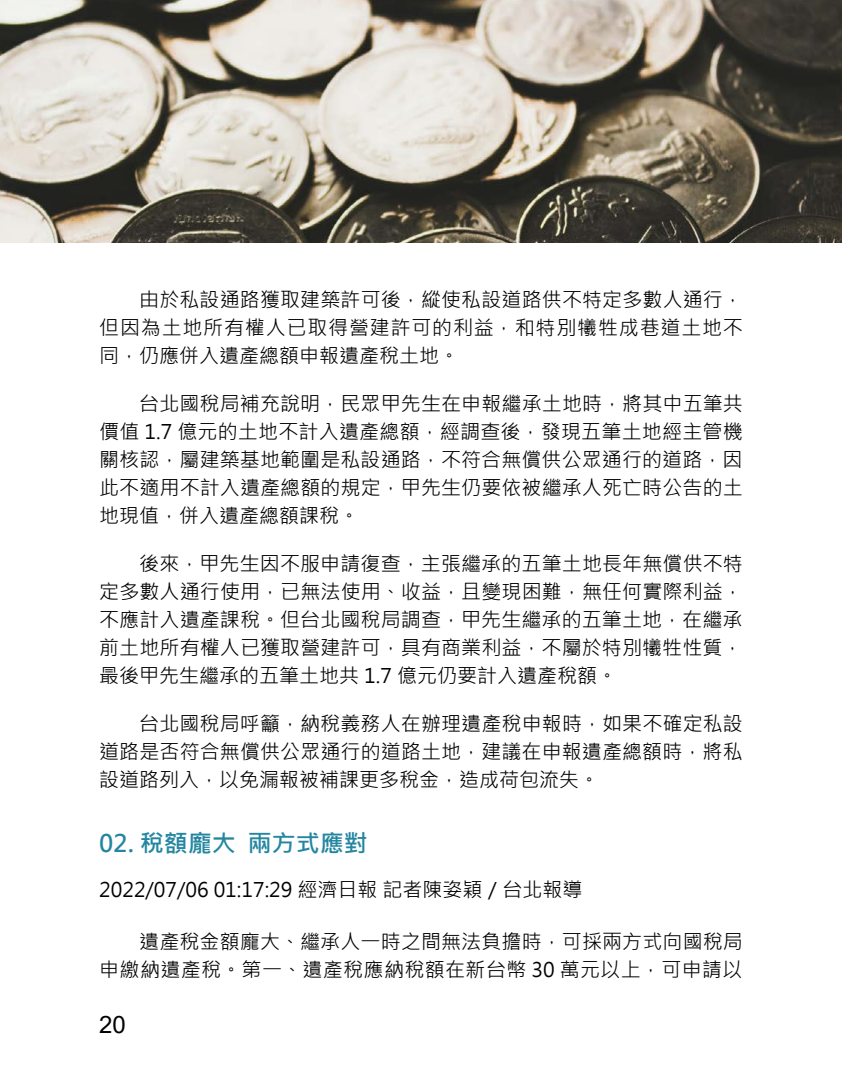
<style>
.page{position:relative;width:842px;height:1080px;background:#fff}
.page>*{position:absolute;margin:0;border:0;box-sizing:border-box;transform-origin:0 0}
.t1{font:700 24px "Microsoft Jheng Hei";color:#2486a0}
.t2{font:24px "Arial";color:#000}
.t3{font:20px/28px "Microsoft Jheng Hei";letter-spacing:.005em;color:#000;text-align:justify}
</style>
<div class="page">
<img style="left:0;top:0;width:842px;height:243px">
<p class="t3" style="left:99px;top:286px;width:645px;text-indent:40px">由於私設通路獲取建築許可後，縱使私設道路供不特定多數人通行，但因為土地所有權人已取得營建許可的利益，和特別犧牲成巷道土地不同，仍應併入遺產總額申報遺產稅土地。</p>
<p class="t3" style="left:99px;top:390px;width:645px;text-indent:40px">台北國稅局補充說明，民眾甲先生在申報繼承土地時，將其中五筆共價值 1.7 億元的土地不計入遺產總額，經調查後，發現五筆土地經主管機關核認，屬建築基地範圍是私設通路，不符合無償供公眾通行的道路，因此不適用不計入遺產總額的規定，甲先生仍要依被繼承人死亡時公告的土地現值，併入遺產總額課稅。</p>
<p class="t3" style="left:99px;top:550px;width:645px;text-indent:40px">後來，甲先生因不服申請復查，主張繼承的五筆土地長年無償供不特定多數人通行使用，已無法使用、收益，且變現困難，無任何實際利益，不應計入遺產課稅。但台北國稅局調查，甲先生繼承的五筆土地，在繼承前土地所有權人已獲取營建許可，具有商業利益，不屬於特別犧牲性質，最後甲先生繼承的五筆土地共 1.7 億元仍要計入遺產稅額。</p>
<p class="t3" style="left:99px;top:710px;width:645px;text-indent:40px">台北國稅局呼籲，納稅義務人在辦理遺產稅申報時，如果不確定私設道路是否符合無償供公眾通行的道路土地，建議在申報遺產總額時，將私設道路列入，以免漏報被補課更多稅金，造成荷包流失。</p>
<p class="t1" style="left:99px;top:829px;width:270px">02. 稅額龐大 兩方式應對</p>
<p class="t3" style="left:99px;top:876px;width:485px">2022/07/06 01:17:29 經濟日報 記者陳姿穎／台北報導</p>
<p class="t3" style="left:99px;top:928px;width:645px;text-align:right">遺產稅金額龐大、繼承人一時之間無法負擔時，可採兩方式向國稅局<br>申繳納遺產稅。第一、遺產稅應納稅額在新台幣 30 萬元以上，可申請以</p>
<p class="t2" style="left:99px;top:1008px;width:28px">20</p>
</div>
